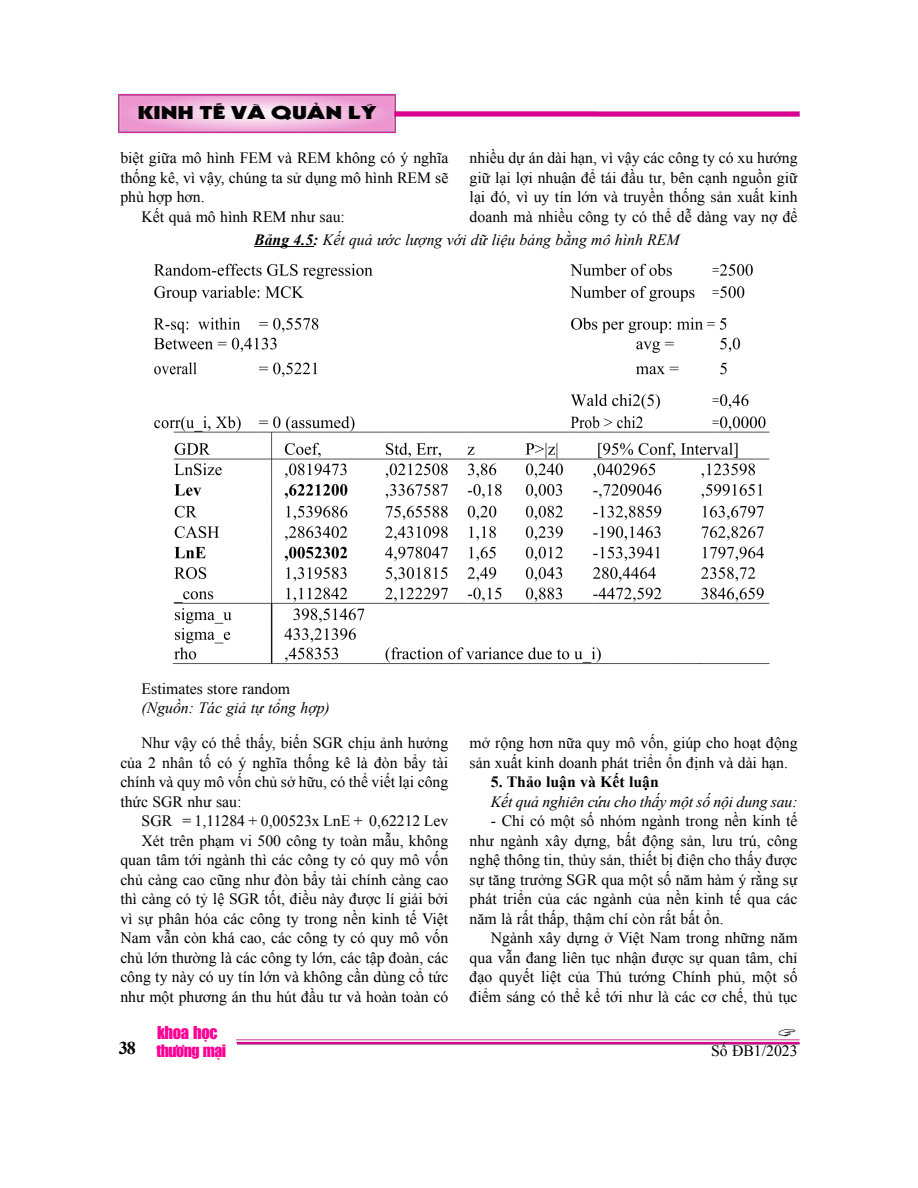
<style>
.page{position:relative;width:918px;height:1188px;background:#fff}
.page>*{position:absolute;margin:0;border:0;box-sizing:border-box;transform-origin:0 0}
.t1{font:18px "UTM Kabel KT";color:#000;scale:1.45 1}
.t2{font:700 18px "Times New Roman";color:#000}
.t3{font:16.5px "UTM Impact";letter-spacing:-.02em;color:#fb0094}
.t4{font:15.75px/19.5px "Times New Roman";color:#000;text-align:justify}
.t5{font:italic 15.75px "Times New Roman";color:#000}
.t6{font:700 15.75px "Times New Roman";color:#000}
.t7{font:15.75px "UTM Impact";letter-spacing:-.03em;color:#fb0094}
.s1{font-weight:700}
</style>
<div class="page">
<img style="left:236px;top:1039px;width:564px;height:6px">
<img style="left:118px;top:93px;width:278px;height:41px">
<img style="left:392px;top:110px;width:408px;height:8px">
<div style="left:155px;top:1043px;width:82px;height:26px;background:#fff"></div>
<hr style="left:254px;top:246px;width:59px;height:1px;background:#000">
<img style="left:154px;top:263px;width:616px;height:401px">
<p class="t1" style="left:138px;top:101px;width:166px">KINH TẾ VÀ QUẢN LÝ</p>
<p class="t4" style="left:120px;top:148px;width:330px">biệt giữa mô hình FEM và REM không có ý nghĩa</p>
<p class="t4" style="left:120px;top:168px;width:330px">thống kê, vì vậy, chúng ta sử dụng mô hình REM sẽ</p>
<p class="t4" style="left:120px;top:187px;width:86px">phù hợp hơn.</p>
<p class="t4" style="left:142px;top:207px;width:205px">Kết quả mô hình REM như sau:</p>
<p class="t4" style="left:470px;top:148px;width:330px">nhiều dự án dài hạn, vì vậy các công ty có xu hướng giữ lại lợi nhuận để tái đầu tư, bên cạnh nguồn giữ lại đó, vì uy tín lớn và truyền thống sản xuất kinh doanh mà nhiều công ty có thể dễ dàng vay nợ để</p>
<p class="t5" style="left:254px;top:231px;width:427px"><span class="s1">Bảng 4.5:</span> Kết quả ước lượng với dữ liệu bảng bằng mô hình REM</p>
<p class="t4" style="left:142px;top:679px;width:150px">Estimates store random</p>
<p class="t5" style="left:142px;top:699px;width:190px">(Nguồn: Tác giả tự tổng hợp)</p>
<p class="t4" style="left:120px;top:733px;width:330px;text-indent:21px">Như vậy có thể thấy, biến SGR chịu ảnh hưởng của 2 nhân tố có ý nghĩa thống kê là đòn bẩy tài chính và quy mô vốn chủ sở hữu, có thể viết lại công thức SGR như sau:</p>
<p class="t4" style="left:120px;top:811px;width:330px;text-align:right">SGR = 1,11284 + 0,00523x LnE + 0,62212 Lev Xét trên phạm vi 500 công ty toàn mẫu, không quan tâm tới ngành thì các công ty có quy mô vốn chủ càng cao cũng như đòn bẩy tài chính càng cao thì càng có tỷ lệ SGR tốt, điều này được lí giải bởi vì sự phân hóa các công ty trong nền kinh tế Việt Nam vẫn còn khá cao, các công ty có quy mô vốn chủ lớn thường là các công ty lớn, các tập đoàn, các công ty này có uy tín lớn và không cần dùng cổ tức như một phương án thu hút đầu tư và hoàn toàn có</p>
<p class="t4" style="left:470px;top:733px;width:330px">mở rộng hơn nữa quy mô vốn, giúp cho hoạt động sản xuất kinh doanh phát triển ổn định và dài hạn.</p>
<p class="t6" style="left:491px;top:773px;width:169px">5. Thảo luận và Kết luận</p>
<p class="t5" style="left:491px;top:793px;width:308px">Kết quả nghiên cứu cho thấy một số nội dung sau:</p>
<p class="t4" style="left:470px;top:811px;width:330px;text-indent:21px">- Chỉ có một số nhóm ngành trong nền kinh tế như ngành xây dựng, bất động sản, lưu trú, công nghệ thông tin, thủy sản, thiết bị điện cho thấy được sự tăng trưởng SGR qua một số năm hàm ý rằng sự phát triển của các ngành của nền kinh tế qua các năm là rất thấp, thậm chí còn rất bất ổn.</p>
<p class="t4" style="left:470px;top:928px;width:330px;text-indent:21px">Ngành xây dựng ở Việt Nam trong những năm qua vẫn đang liên tục nhận được sự quan tâm, chỉ đạo quyết liệt của Thủ tướng Chính phủ, một số điểm sáng có thể kể tới như là các cơ chế, thủ tục</p>
<p class="t3" style="left:157px;top:1022px;width:62px">khoa học</p>
<p class="t2" style="left:119px;top:1038px;width:19px">38</p>
<p class="t4" style="left:711px;top:1041px;width:88px">Số ĐB1/2023</p>
<p class="t7" style="left:156px;top:1040px;width:71px">thương mại</p>
</div>
